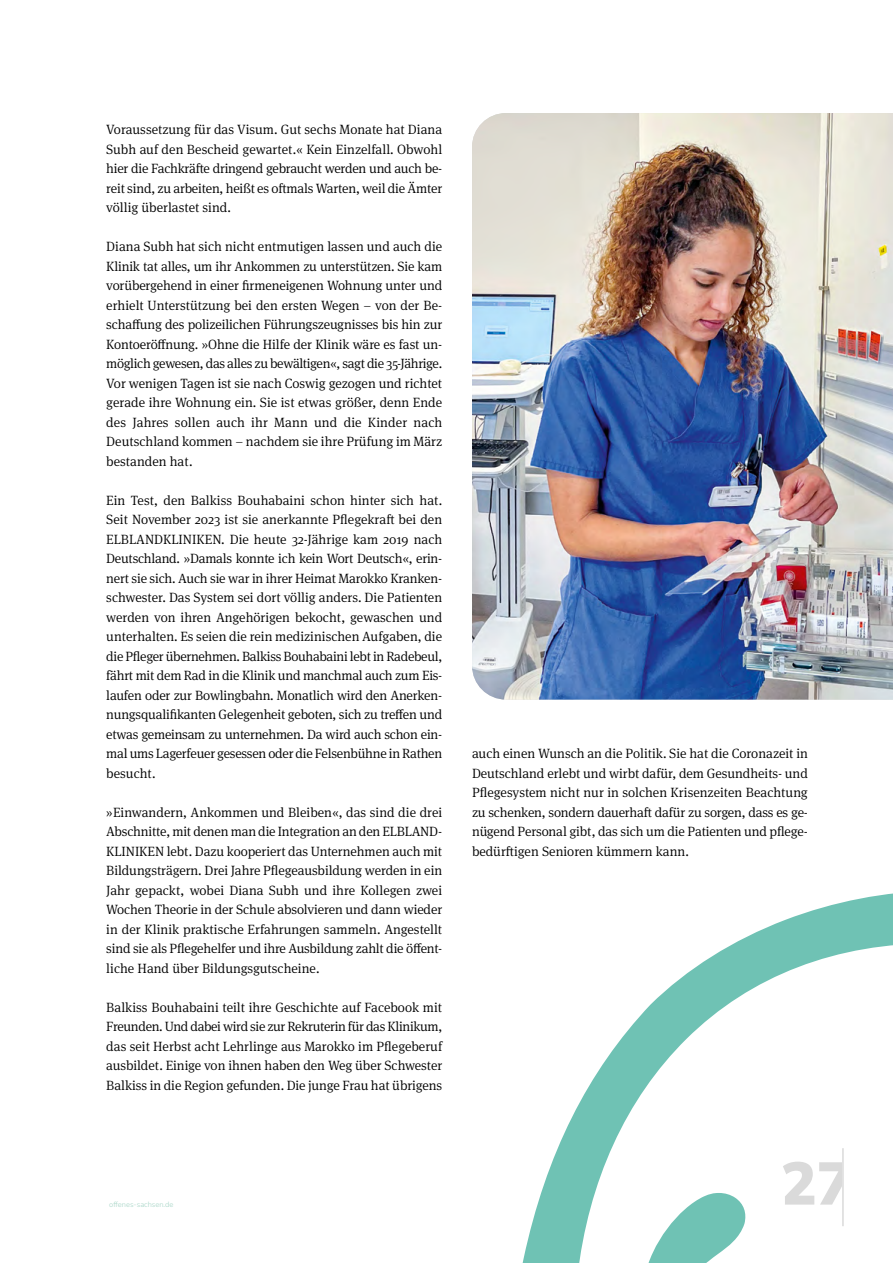
<style>
.page{position:relative;width:893px;height:1263px;background:#fff}
.page>*{position:absolute;margin:0;border:0;box-sizing:border-box;transform-origin:0 0}
.t1{font:900 60px "Nunito Sans";color:#dadada}
.P_Blocktext_serif_oE{font:300 13.5px/19.5px "Meta Serif Pro";letter-spacing:-.005em;color:#000;text-align:justify}
.t2{font:300 7.5px "Nunito Sans";color:#a6d5c6}
</style>
<div class="page">
<img style="left:472px;top:113px;width:421px;height:587px">
<svg style="left:522px;top:893px;width:371px;height:370px"></svg>
<p class="P_Blocktext_serif_oE" style="left:106px;top:119px;width:337px">Voraussetzung für das Visum. Gut sechs Monate hat Diana Subh auf den Bescheid gewartet.« Kein Einzelfall. Obwohl hier die Fachkräfte dringend gebraucht werden und auch be&shy;reit sind, zu arbeiten, heißt es oftmals Warten, weil die Ämter völlig überlastet sind.</p>
<p class="P_Blocktext_serif_oE" style="left:106px;top:236px;width:338px">Diana Subh hat sich nicht entmutigen lassen und auch die Klinik tat alles, um ihr Ankommen zu unterstützen. Sie kam vorübergehend in einer firmeneigenen Wohnung unter und erhielt Unterstützung bei den ersten Wegen – von der Be&shy;schaffung des polizeilichen Führungszeugnisses bis hin zur Kontoeröffnung. »Ohne die Hilfe der Klinik wäre es fast un&shy;möglich gewesen, das alles zu bewältigen«, sagt die 35-Jährige.<br>Vor wenigen Tagen ist sie nach Coswig gezogen und richtet gerade ihre Wohnung ein. Sie ist etwas größer, denn Ende des Jahres sollen auch ihr Mann und die Kinder nach Deutschland kommen – nachdem sie ihre Prüfung im März bestanden hat.</p>
<p class="P_Blocktext_serif_oE" style="left:106px;top:489px;width:337px">Ein Test, den Balkiss Bouhabaini schon hinter sich hat.<br>Seit November 2023 ist sie anerkannte Pflegekraft bei den ELBLANDKLINIKEN. Die heute 32-Jährige kam 2019 nach Deutschland. »Damals konnte ich kein Wort Deutsch«, erin&shy;nert sie sich. Auch sie war in ihrer Heimat Marokko Kranken&shy;schwester. Das System sei dort völlig anders. Die Patienten werden von ihren Angehörigen bekocht, gewaschen und unterhalten. Es seien die rein medizinischen Aufgaben, die die Pfleger übernehmen. Balkiss Bouhabaini lebt in Radebeul, fährt mit dem Rad in die Klinik und manchmal auch zum Eis&shy;laufen oder zur Bowlingbahn. Monatlich wird den Anerken&shy;nungsqualifikanten Gelegenheit geboten, sich zu treffen und etwas gemeinsam zu unternehmen. Da wird auch schon ein&shy;mal ums Lagerfeuer gesessen oder die Felsenbühne in Rathen besucht.</p>
<p class="P_Blocktext_serif_oE" style="left:106px;top:801px;width:337px">»Einwandern, Ankommen und Bleiben«, das sind die drei Abschnitte, mit denen man die Integration an den ELBLAND-KLINIKEN lebt. Dazu kooperiert das Unternehmen auch mit Bildungsträgern. Drei Jahre Pflegeausbildung werden in ein Jahr gepackt, wobei Diana Subh und ihre Kollegen zwei Wochen Theorie in der Schule absolvieren und dann wieder in der Klinik praktische Erfahrungen sammeln. Angestellt sind sie als Pflegehelfer und ihre Ausbildung zahlt die öffent&shy;liche Hand über Bildungsgutscheine.</p>
<p class="P_Blocktext_serif_oE" style="left:106px;top:996px;width:337px">Balkiss Bouhabaini teilt ihre Geschichte auf Facebook mit Freunden. Und dabei wird sie zur Rekruterin für das Klinikum, das seit Herbst acht Lehrlinge aus Marokko im Pflegeberuf ausbildet. Einige von ihnen haben den Weg über Schwester Balkiss in die Region gefunden. Die junge Frau hat übrigens</p>
<p class="t2" style="left:109px;top:1199px;width:66px">offenes-sachsen.de</p>
<p class="P_Blocktext_serif_oE" style="left:472px;top:743px;width:337px">auch einen Wunsch an die Politik. Sie hat die Coronazeit in Deutschland erlebt und wirbt dafür, dem Gesundheits- und Pflegesystem nicht nur in solchen Krisenzeiten Beachtung zu schenken, sondern dauerhaft dafür zu sorgen, dass es ge&shy;nügend Personal gibt, das sich um die Patienten und pflege&shy;bedürftigen Senioren kümmern kann.</p>
<h1 class="t1" style="left:781px;top:1141px;width:73px">27</h1>
</div>
